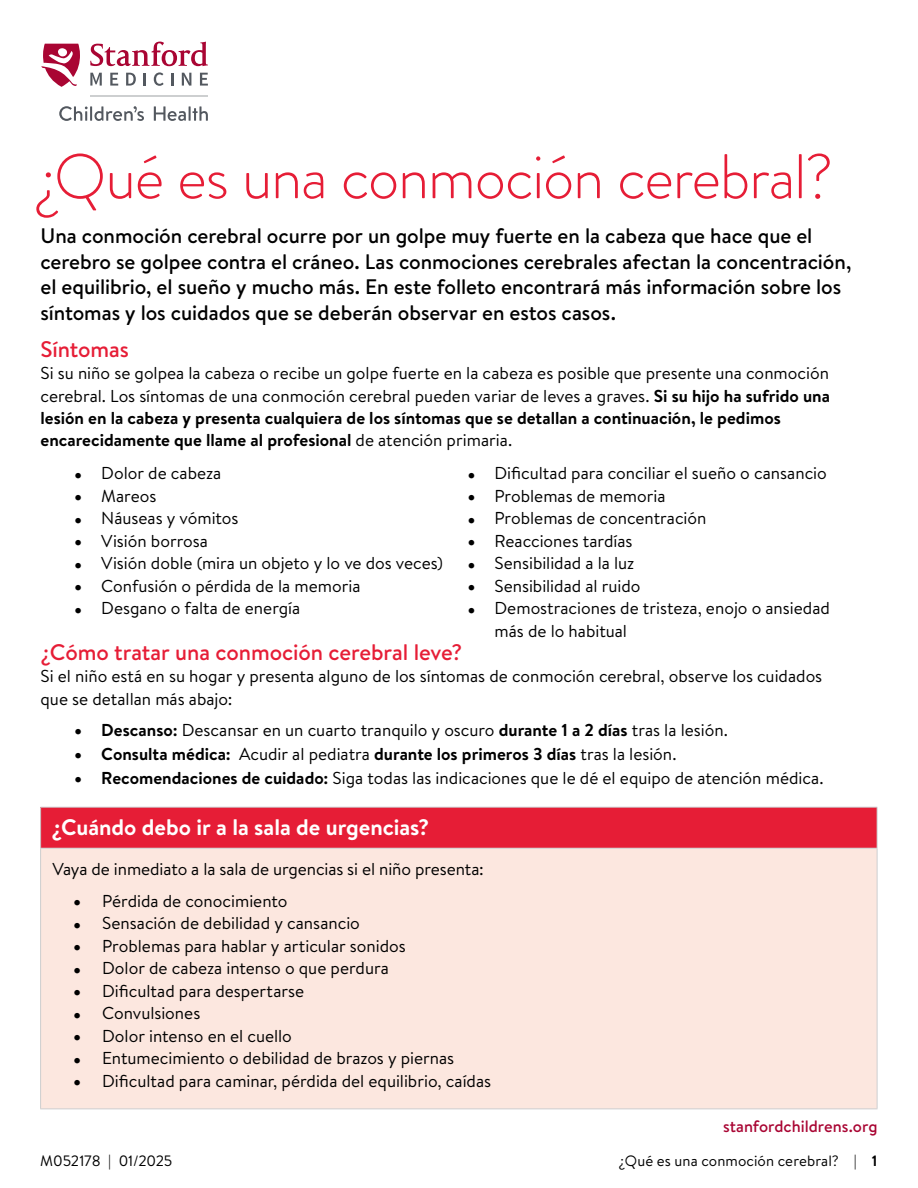
<style>
.page{position:relative;width:918px;height:1188px;background:#fff}
.page>*{position:absolute;margin:0;border:0;box-sizing:border-box;transform-origin:0 0}
.t1{font:300 63px "Brandon Grotesque";letter-spacing:-.02em;color:#e61d36}
.t2{font:500 22.5px "Brandon Text";letter-spacing:-.005em;color:#e61d36}
.t3{font:700 22.5px "Brandon Text";color:#fff}
.t4{font:500 21px/25.5px "Brandon Text";color:#000}
.t5{font:17.25px/22.5px "Brandon Text";color:#000}
.t6{font:700 17.25px "Brandon Text";color:#000}
.t7{font:500 16.5px "Brandon Text";color:#a90533}
.t8{font:15px "Brandon Text";letter-spacing:.005em;color:#000}
.s1{font-weight:700}
.s2{font-weight:700;font-size:21px}
.s3{font-size:21px}
.s4{font-weight:400}
</style>
<div class="page">
<svg style="left:154px;top:106px;width:54px;height:15px"></svg>
<svg style="left:59px;top:106px;width:85px;height:15px"></svg>
<hr style="left:90px;top:95px;width:118px;height:2px;background:#cdcfd0">
<svg style="left:200px;top:73px;width:8px;height:13px"></svg>
<svg style="left:182px;top:73px;width:9px;height:13px"></svg>
<svg style="left:171px;top:73px;width:2px;height:13px"></svg>
<svg style="left:154px;top:72px;width:10px;height:14px"></svg>
<svg style="left:144px;top:73px;width:2px;height:13px"></svg>
<svg style="left:126px;top:73px;width:10px;height:13px"></svg>
<svg style="left:110px;top:73px;width:8px;height:13px"></svg>
<svg style="left:90px;top:73px;width:12px;height:13px"></svg>
<svg style="left:90px;top:42px;width:118px;height:24px"></svg>
<svg style="left:41px;top:44px;width:39px;height:43px"></svg>
<div style="left:58px;top:48px;width:9px;height:9px;background:#fff;border-radius:50%"></div>
<div style="left:41px;top:807px;width:836px;height:41px;background:#e61d36"></div>
<div style="left:41px;top:848px;width:836px;height:261px;background:#fce7df"></div>
<hr style="left:40px;top:848px;width:1px;height:260px;background:#cdcfd0">
<hr style="left:877px;top:848px;width:1px;height:260px;background:#cdcfd0">
<hr style="left:40px;top:1108px;width:837px;height:1px;background:#cdcfd0">
<hr style="left:40px;top:807px;width:837px;height:1px;background:#cdcfd0">
<hr style="left:40px;top:807px;width:1px;height:41px;background:#cdcfd0">
<hr style="left:877px;top:807px;width:1px;height:41px;background:#cdcfd0">
<hr style="left:40px;top:848px;width:837px;height:1px;background:#cdcfd0">
<h1 class="t1" style="left:40px;top:134px;width:795px">¿Qué es una conmoción cerebral?</h1>
<p class="t4" style="left:40px;top:223px;width:812px">Una conmoción cerebral ocurre por un golpe muy fuerte en la cabeza que hace que el cerebro se golpee contra el cráneo. Las conmociones cerebrales afectan la concentración, el equilibrio, el sueño y mucho más. En este folleto encontrará más información sobre los síntomas y los cuidados que se deberán observar en estos casos.</p>
<h2 class="t2" style="left:40px;top:333px;width:90px">Síntomas</h2>
<p class="t5" style="left:40px;top:361px;width:791px">Si su niño se golpea la cabeza o recibe un golpe fuerte en la cabeza es posible que presente una conmoción cerebral. Los síntomas de una conmoción cerebral pueden variar de leves a graves. <span class="s1">Si su hijo ha sufrido una lesión en la cabeza y presenta cualquiera de los síntomas que se detallan a continuación, le pedimos encarecidamente que llame al profesional</span> de atención primaria.</p>
<p class="t5" style="left:74px;top:462px;width:149px"><span class="s2">•</span> Dolor de cabeza</p>
<p class="t5" style="left:74px;top:484px;width:84px"><span class="s2">•</span> Mareos</p>
<p class="t5" style="left:74px;top:507px;width:166px"><span class="s2">•</span> Náuseas y vómitos</p>
<p class="t5" style="left:74px;top:529px;width:135px"><span class="s2">•</span> Visión borrosa</p>
<p class="t5" style="left:74px;top:552px;width:370px"><span class="s2">•</span> Visión doble (mira un objeto y lo ve dos veces)</p>
<p class="t5" style="left:74px;top:574px;width:288px"><span class="s2">•</span> Confusión o pérdida de la memoria</p>
<p class="t5" style="left:74px;top:597px;width:227px"><span class="s2">•</span> Desgano o falta de energía</p>
<p class="t5" style="left:467px;top:462px;width:361px"><span class="s2">•</span> Dificultad para conciliar el sueño o cansancio</p>
<p class="t5" style="left:467px;top:484px;width:200px"><span class="s2">•</span> Problemas de memoria</p>
<p class="t5" style="left:467px;top:507px;width:241px"><span class="s2">•</span> Problemas de concentración</p>
<p class="t5" style="left:467px;top:529px;width:167px"><span class="s2">•</span> Reacciones tardías</p>
<p class="t5" style="left:467px;top:552px;width:168px"><span class="s2">•</span> Sensibilidad a la luz</p>
<p class="t5" style="left:467px;top:574px;width:175px"><span class="s2">•</span> Sensibilidad al ruido</p>
<p class="t5" style="left:494px;top:597px;width:337px;text-indent:-27px"><span class="s2">•</span> Demostraciones de tristeza, enojo o ansiedad más de lo habitual</p>
<h2 class="t2" style="left:40px;top:637px;width:423px">¿Cómo tratar una conmoción cerebral leve?</h2>
<p class="t5" style="left:40px;top:665px;width:783px">Si el niño está en su hogar y presenta alguno de los síntomas de conmoción cerebral, observe los cuidados que se detallan más abajo:</p>
<p class="t5" style="left:74px;top:718px;width:655px"><span class="s2">•</span> <span class="s1">Descanso:</span> Descansar en un cuarto tranquilo y oscuro <span class="s1">durante 1 a 2 días</span> tras la lesión.</p>
<p class="t6" style="left:74px;top:742px;width:604px"><span class="s3">•</span> Consulta médica: <span class="s4">Acudir al pediatra</span> durante los primeros 3 días <span class="s4">tras la lesión.</span></p>
<p class="t5" style="left:74px;top:766px;width:751px"><span class="s2">•</span> <span class="s1">Recomendaciones de cuidado:</span> Siga todas las indicaciones que le dé el equipo de atención médica.</p>
<h2 class="t3" style="left:51px;top:811px;width:380px">¿Cuándo debo ir a la sala de urgencias?</h2>
<p class="t5" style="left:52px;top:857px;width:433px">Vaya de inmediato a la sala de urgencias si el niño presenta:</p>
<p class="t5" style="left:73px;top:889px;width:216px"><span class="s2">•</span> Pérdida de conocimiento</p>
<p class="t5" style="left:73px;top:911px;width:288px"><span class="s2">•</span> Sensación de debilidad y cansancio</p>
<p class="t5" style="left:73px;top:934px;width:334px"><span class="s2">•</span> Problemas para hablar y articular sonidos</p>
<p class="t5" style="left:73px;top:956px;width:317px"><span class="s2">•</span> Dolor de cabeza intenso o que perdura</p>
<p class="t5" style="left:73px;top:979px;width:233px"><span class="s2">•</span> Dificultad para despertarse</p>
<p class="t5" style="left:73px;top:1001px;width:129px"><span class="s2">•</span> Convulsiones</p>
<p class="t5" style="left:73px;top:1024px;width:220px"><span class="s2">•</span> Dolor intenso en el cuello</p>
<p class="t5" style="left:73px;top:1046px;width:383px"><span class="s2">•</span> Entumecimiento o debilidad de brazos y piernas</p>
<p class="t5" style="left:73px;top:1069px;width:420px"><span class="s2">•</span> Dificultad para caminar, pérdida del equilibrio, caídas</p>
<p class="t7" style="left:723px;top:1115px;width:156px">stanfordchildrens.org</p>
<p class="t8" style="left:40px;top:1150px;width:134px">M052178 | 01/2025</p>
<p class="t8" style="left:619px;top:1150px;width:260px">¿Qué es una conmoción cerebral? | <span class="s1">1</span></p>
</div>
